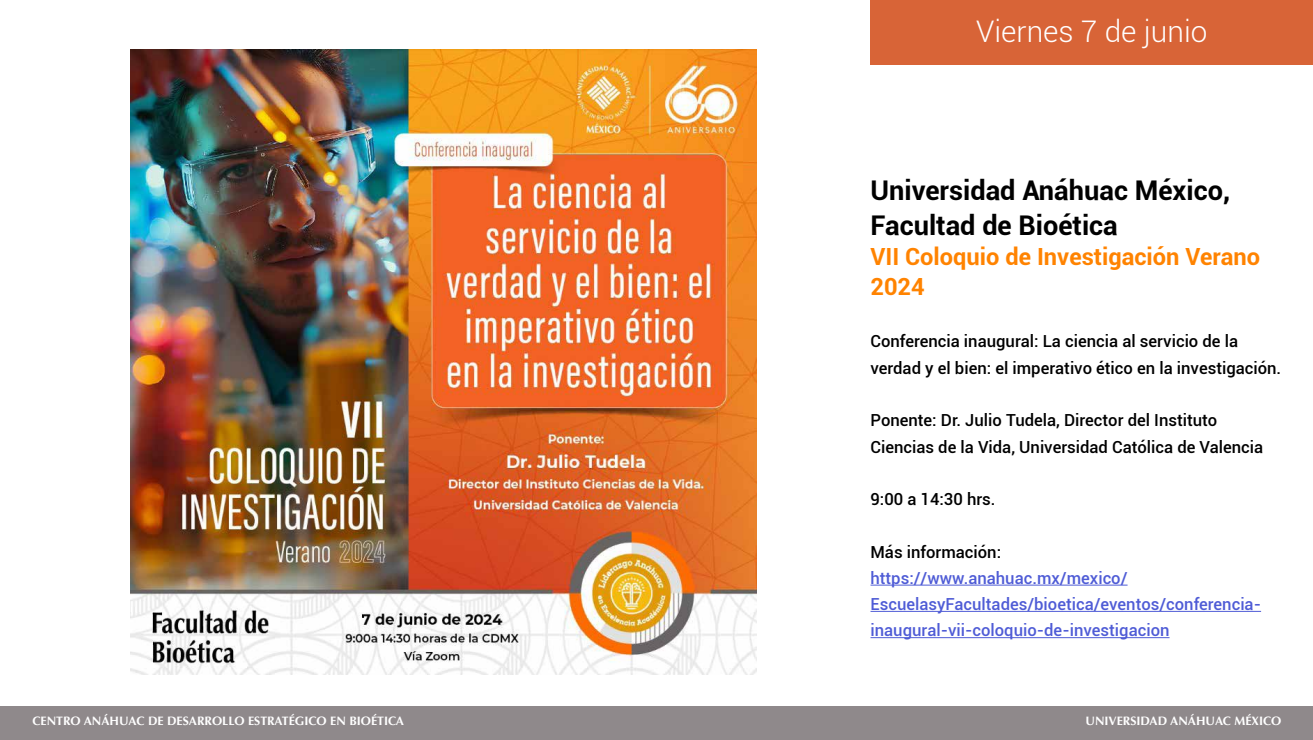
<style>
.page{position:relative;width:1313px;height:740px;background:#fff}
.page>*{position:absolute;margin:0;border:0;box-sizing:border-box;transform-origin:0 0}
.t1{font:300 29.75px "Roboto";color:#fff}
.t2{font:700 27.12px/35px "Roboto";color:#000}
.t3{font:700 23.62px/29.8px "Roboto";color:#ff8300}
.t4{font:500 16.62px/26.2px "Roboto";color:#000}
.t5{font:500 16.62px/26.2px "Roboto";color:#4f5cd6}
.t6{font:700 12.25px "Optima";color:#fff}
</style>
<div class="page">
<div style="left:0;top:706px;width:1312px;height:33px;background:#8f898b"></div>
<div style="left:870px;top:0;width:442px;height:64px;background:#d86437"></div>
<img style="left:131px;top:49px;width:626px;height:625px">
<hr style="left:870px;top:584px;width:257px;height:1px;background:#4f5cd6">
<hr style="left:870px;top:610px;width:391px;height:1px;background:#4f5cd6">
<hr style="left:870px;top:637px;width:299px;height:1px;background:#4f5cd6">
<h1 class="t1" style="left:976px;top:11px;width:233px">Viernes 7 de junio</h1>
<h2 class="t2" style="left:870px;top:172px;width:361px">Universidad Anáhuac México,<br>Facultad de Bioética</h2>
<h3 class="t3" style="left:870px;top:241px;width:391px">VII Coloquio de Investigación Verano<br>2024</h3>
<p class="t4" style="left:870px;top:327px;width:412px">Conferencia inaugural: La ciencia al servicio de la verdad y el bien: el imperativo ético en la investigación.</p>
<p class="t4" style="left:870px;top:406px;width:394px">Ponente: Dr. Julio Tudela, Director del Instituto<br>Ciencias de la Vida, Universidad Católica de Valencia</p>
<p class="t4" style="left:870px;top:485px;width:127px">9:00 a 14:30 hrs.</p>
<p class="t4" style="left:870px;top:537px;width:132px">Más información:</p>
<p class="t5" style="left:870px;top:564px;width:392px">https://www.anahuac.mx/mexico/<br>EscuelasyFacultades/bioetica/eventos/conferencia&shy;inaugural-vii-coloquio-de-investigacion</p>
<p class="t6" style="left:32px;top:714px;width:373px">CENTRO ANÁHUAC DE DESARROLLO ESTRATÉGICO EN BIOÉTICA</p>
<p class="t6" style="left:1085px;top:714px;width:197px">UNIVERSIDAD ANÁHUAC MÉXICO</p>
</div>
